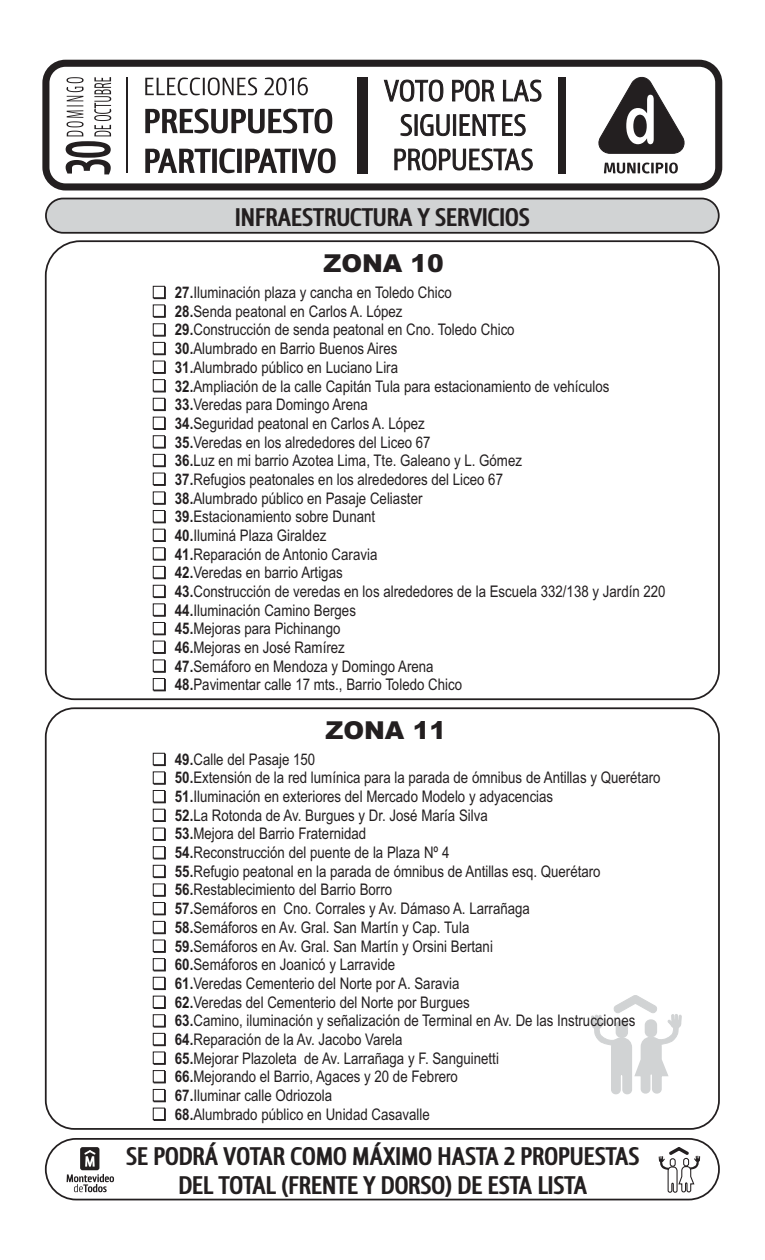
<style>
.page{position:relative;width:765px;height:1260px;background:#fff}
.page>*{position:absolute;margin:0;border:0;box-sizing:border-box;transform-origin:0 0}
.t1{font:66.88px "Arial Rounded MT Bold";color:#fff;scale:.79 1}
.t2{font:700 26.25px/29.2px "Dione";color:#231f20;text-align:center}
.t3{font:900 24.75px "Arial";color:#231f20}
.t4{font:16px/18.6px "Arial Narrow";color:#231f20}
.s1{font-weight:700}
</style>
<div class="page">
<div style="left:45px;top:1138px;width:675px;height:62px;border:2px solid #231f20;border-radius:30px"></div>
<svg style="left:67px;top:1174px;width:47px;height:18px"></svg>
<div style="left:80px;top:1147px;width:19px;height:23px;background:#231f20;border-radius:2px"></div>
<svg style="left:84px;top:1150px;width:12px;height:17px"></svg>
<svg style="left:659px;top:1147px;width:41px;height:46px"></svg>
<svg style="left:683px;top:1158px;width:6px;height:8px"></svg>
<svg style="left:591px;top:995px;width:91px;height:100px"></svg>
<div style="left:645px;top:1019px;width:12px;height:18px;background:#d1d3d4;border:2px solid #d1d3d4;border-radius:5px"></div>
<div style="left:45px;top:198px;width:675px;height:36px;background:#d1d3d4;border:2px solid #231f20;border-radius:17px"></div>
<div style="left:42px;top:60px;width:680px;height:131px;background:#fff;border:7px solid #231f20;border-radius:20px"></div>
<div style="left:357px;top:77px;width:11px;height:96px;background:#231f20"></div>
<div style="left:559px;top:77px;width:7px;height:96px;background:#231f20"></div>
<svg style="left:383px;top:79px;width:159px;height:92px"></svg>
<hr style="left:126px;top:77px;width:2px;height:96px;background:#231f20">
<svg style="left:66px;top:77px;width:45px;height:97px"></svg>
<svg style="left:145px;top:78px;width:187px;height:55px"></svg>
<svg style="left:145px;top:148px;width:191px;height:25px"></svg>
<svg style="left:604px;top:163px;width:74px;height:10px"></svg>
<svg style="left:598px;top:76px;width:87px;height:78px"></svg>
<div style="left:45px;top:707px;width:675px;height:423px;border:2px solid #231f20;border-radius:29px"></div>
<svg style="left:44px;top:240px;width:676px;height:461px"></svg>
<svg style="left:153px;top:286px;width:13px;height:406px"></svg>
<svg style="left:153px;top:753px;width:13px;height:368px"></svg>
<h2 class="t2" style="left:235px;top:204px;width:296px">INFRAESTRUCTURA Y SERVICIOS</h2>
<h3 class="t3" style="left:323px;top:255px;width:122px">ZONA 10</h3>
<h1 class="t1" style="left:624px;top:95px;width:43px">d</h1>
<p class="t4" style="left:175px;top:285px;width:492px"><span class="s1">27.</span>Iluminación plaza y cancha en Toledo Chico<br><span class="s1">28.</span>Senda peatonal en Carlos A. López<br><span class="s1">29.</span>Construcción de senda peatonal en Cno. Toledo Chico<br><span class="s1">30.</span>Alumbrado en Barrio Buenos Aires<br><span class="s1">31.</span>Alumbrado público en Luciano Lira<br><span class="s1">32.</span>Ampliación de la calle Capitán Tula para estacionamiento de vehículos <span class="s1">33.</span>Veredas para Domingo Arena<br><span class="s1">34.</span>Seguridad peatonal en Carlos A. López<br><span class="s1">35.</span>Veredas en los alrededores del Liceo 67<br><span class="s1">36.</span>Luz en mi barrio Azotea Lima, Tte. Galeano y L. Gómez<br><span class="s1">37.</span>Refugios peatonales en los alrededores del Liceo 67<br><span class="s1">38.</span>Alumbrado público en Pasaje Celiaster<br><span class="s1">39.</span>Estacionamiento sobre Dunant<br><span class="s1">40.</span>Iluminá Plaza Giraldez<br><span class="s1">41.</span>Reparación de Antonio Caravia<br><span class="s1">42.</span>Veredas en barrio Artigas<br><span class="s1">43.</span>Construcción de veredas en los alrededores de la Escuela 332/138 y Jardín 220<br><span class="s1">44.</span>Iluminación Camino Berges<br><span class="s1">45.</span>Mejoras para Pichinango<br><span class="s1">46.</span>Mejoras en José Ramírez<br><span class="s1">47.</span>Semáforo en Mendoza y Domingo Arena<br><span class="s1">48.</span>Pavimentar calle 17 mts., Barrio Toledo Chico</p>
<h3 class="t3" style="left:325px;top:721px;width:122px">ZONA 11</h3>
<p class="t4" style="left:175px;top:751px;width:487px"><span class="s1">49.</span>Calle del Pasaje 150<br><span class="s1">50.</span>Extensión de la red lumínica para la parada de ómnibus de Antillas y Querétaro <span class="s1">51.</span>Iluminación en exteriores del Mercado Modelo y adyacencias<br><span class="s1">52.</span>La Rotonda de Av. Burgues y Dr. José María Silva<br><span class="s1">53.</span>Mejora del Barrio Fraternidad<br><span class="s1">54.</span>Reconstrucción del puente de la Plaza Nº 4<br><span class="s1">55.</span>Refugio peatonal en la parada de ómnibus de Antillas esq. Querétaro <span class="s1">56.</span>Restablecimiento del Barrio Borro<br><span class="s1">57.</span>Semáforos en Cno. Corrales y Av. Dámaso A. Larrañaga<br><span class="s1">58.</span>Semáforos en Av. Gral. San Martín y Cap. Tula<br><span class="s1">59.</span>Semáforos en Av. Gral. San Martín y Orsini Bertani<br><span class="s1">60.</span>Semáforos en Joanicó y Larravide<br><span class="s1">61.</span>Veredas Cementerio del Norte por A. Saravia<br><span class="s1">62.</span>Veredas del Cementerio del Norte por Burgues<br><span class="s1">63.</span>Camino, iluminación y señalización de Terminal en Av. De las Instrucciones <span class="s1">64.</span>Reparación de la Av. Jacobo Varela<br><span class="s1">65.</span>Mejorar Plazoleta de Av. Larrañaga y F. Sanguinetti<br><span class="s1">66.</span>Mejorando el Barrio, Agaces y 20 de Febrero<br><span class="s1">67.</span>Iluminar calle Odriozola<br><span class="s1">68.</span>Alumbrado público en Unidad Casavalle</p>
<h2 class="t2" style="left:126px;top:1143px;width:515px">SE PODRÁ VOTAR COMO MÁXIMO HASTA 2 PROPUESTAS<br>DEL TOTAL (FRENTE Y DORSO) DE ESTA LISTA</h2>
</div>
